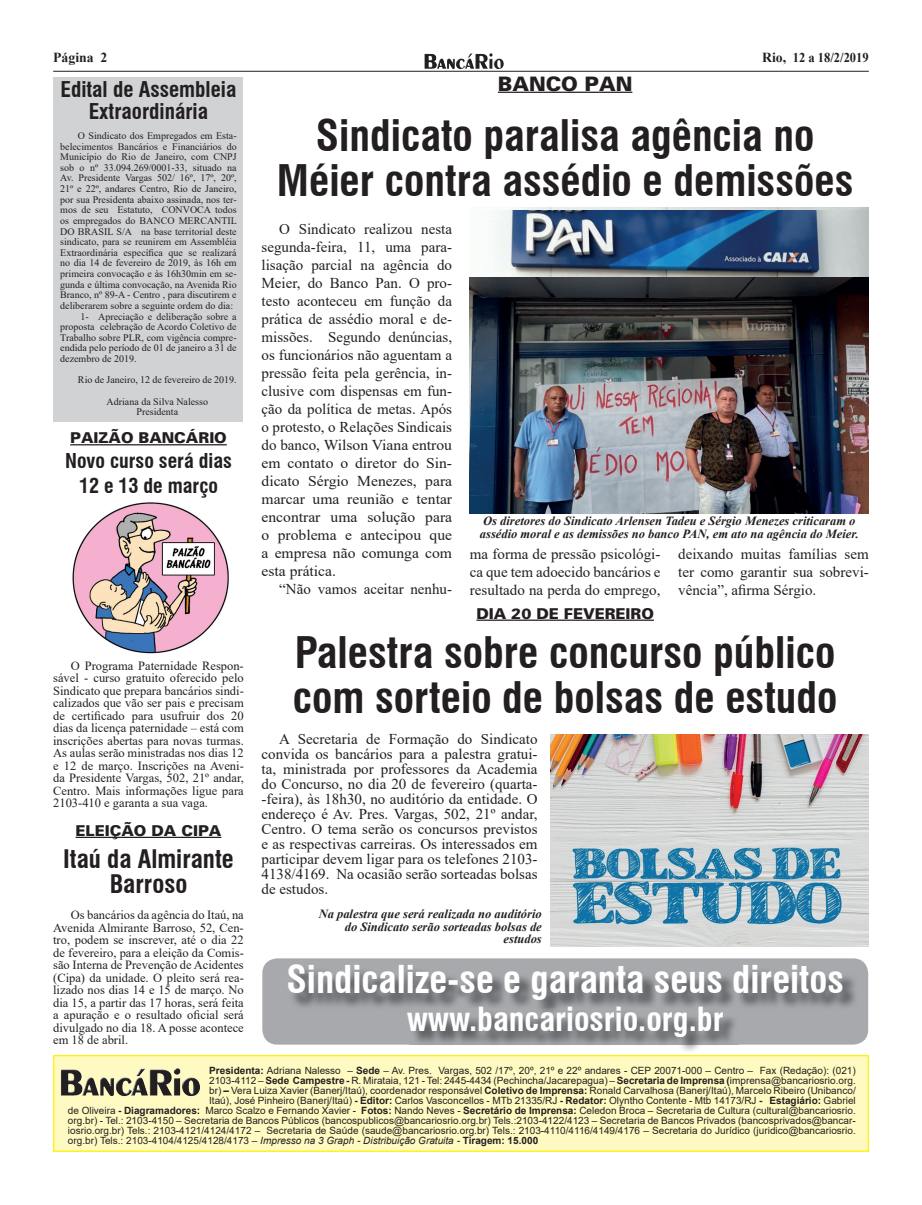
<style>
.page{position:relative;width:922px;height:1205px;background:#fff}
.page>*{position:absolute;margin:0;border:0;box-sizing:border-box;transform-origin:0 0}
.t1{font:700 condensed 42.5px/45px "Swiss 721 BT";color:#231f20;text-align:center}
.t2{font:700 condensed 37.5px "Swiss 721 BT";color:#fff}
.t3{font:700 condensed 32.5px "Swiss 721 BT";color:#fff}
.t4{font:700 condensed 25px/25px "Swiss 721 BT";color:#231f20;text-align:center}
.t5{font:700 condensed 21.25px/21.2px "Swiss 721 BT";color:#231f20;text-align:center}
.t6{font:700 condensed 20px/25px "Swiss 721 BT";color:#231f20;text-align:center}
.t7{font:20px "USA Black Plain";color:#231f20}
.t8{font:15px/18px "Times New Roman";color:#231f20;text-align:justify}
.t9{font:15px "USA Black Plain";color:#231f20}
.t10{font:700 13.75px "Times New Roman";color:#231f20}
.t11{font:700 13.5px "Times New Roman";color:#231f20;scale:.93 1}
.t12{font:12.5px/12.5px "Times New Roman";color:#231f20;text-align:justify}
.t13{font:italic 700 12.5px/12.5px "Times New Roman";color:#231f20}
.t14{font:10px "Arial";color:#231f20}
.t15{font:10px/21.2px "Times New Roman";color:#231f20;text-align:center}
.s1{font-size:13.75px}
.s2{font-weight:700}
.s3{font-style:italic}
</style>
<div class="page">
<div style="left:54px;top:78px;width:189px;height:344px;background:#d1d2d4"></div>
<hr style="left:53px;top:71px;width:815px;height:1px;background:#231f20">
<div style="left:53px;top:1055px;width:815px;height:97px;background:#fffac1;border:1px solid #fff101"></div>
<img style="left:424px;top:53px;width:68px;height:16px">
<img style="left:61px;top:1068px;width:120px;height:27px">
<hr style="left:70px;top:444px;width:157px;height:1px;background:#231f20">
<hr style="left:76px;top:837px;width:145px;height:1px;background:#231f20">
<svg style="left:262px;top:958px;width:605px;height:86px;fill:#a2a3a7"></svg>
<img style="left:469px;top:207px;width:399px;height:307px">
<hr style="left:498px;top:92px;width:134px;height:1px;background:#231f20">
<img style="left:469px;top:211px;width:399px;height:65px">
<hr style="left:476px;top:619px;width:177px;height:2px;background:#231f20">
<img style="left:550px;top:734px;width:318px;height:212px">
<img style="left:72px;top:502px;width:157px;height:152px">
<h3 class="t10" style="left:53px;top:48px;width:56px">Página 2</h3>
<h3 class="t5" style="left:60px;top:79px;width:177px">Edital de Assembleia<br>Extraordinária</h3>
<p class="t15" style="left:78px;top:125px;width:160px">O Sindicato dos Empregados em Esta-</p>
<p class="t15" style="left:60px;top:135px;width:178px">belecimentos Bancários e Financiários do</p>
<p class="t15" style="left:60px;top:146px;width:178px">Município do Rio de Janeiro, com CNPJ</p>
<p class="t15" style="left:60px;top:156px;width:178px">sob o nº 33.094.269/0001-33, situado na</p>
<p class="t15" style="left:60px;top:167px;width:178px">Av. Presidente Vargas 502/ 16º, 17º, 20º,</p>
<p class="t15" style="left:60px;top:178px;width:178px">21º e 22º, andares Centro, Rio de Janeiro,</p>
<p class="t15" style="left:60px;top:188px;width:178px">por sua Presidenta abaixo assinada, nos ter-</p>
<p class="t15" style="left:60px;top:199px;width:178px">mos de seu Estatuto, CONVOCA todos</p>
<p class="t15" style="left:60px;top:210px;width:178px">os empregados do BANCO MERCANTIL</p>
<p class="t15" style="left:60px;top:220px;width:178px">DO BRASIL S/A na base territorial deste</p>
<p class="t15" style="left:60px;top:231px;width:178px">sindicato, para se reunirem em Assembléia</p>
<p class="t15" style="left:60px;top:241px;width:178px">Extraordinária específica que se realizará</p>
<p class="t15" style="left:60px;top:252px;width:178px">no dia 14 de fevereiro de 2019, às 16h em</p>
<p class="t15" style="left:60px;top:263px;width:178px">primeira convocação e às 16h30min em se-</p>
<p class="t15" style="left:60px;top:273px;width:178px">gunda e última convocação, na Avenida Rio</p>
<p class="t15" style="left:60px;top:284px;width:178px">Branco, nº 89-A - Centro , para discutirem e</p>
<p class="t15" style="left:60px;top:295px;width:174px">deliberarem sobre a seguinte ordem do dia:</p>
<p class="t15" style="left:80px;top:305px;width:158px">1- Apreciação e deliberação sobre a</p>
<p class="t15" style="left:60px;top:316px;width:178px">proposta celebração de Acordo Coletivo de</p>
<p class="t15" style="left:60px;top:326px;width:178px">Trabalho sobre PLR, com vigência compre-</p>
<p class="t15" style="left:60px;top:337px;width:178px">endida pelo período de 01 de janeiro a 31 de</p>
<p class="t15" style="left:60px;top:348px;width:78px">dezembro de 2019.</p>
<p class="t15" style="left:78px;top:369px;width:160px">Rio de Janeiro, 12 de fevereiro de 2019.<br>Adriana da Silva Nalesso</p>
<p class="t15" style="left:136px;top:401px;width:43px">Presidenta</p>
<h3 class="t9" style="left:70px;top:429px;width:158px">PAIZÃO BANCÁRIO</h3>
<h3 class="t6" style="left:65px;top:449px;width:168px">Novo curso será dias<br>12 e 13 de março</h3>
<p class="t12" style="left:53px;top:659px;width:192px;text-indent:18px">O Programa Paternidade Respon&shy;sável - curso gratuito oferecido pelo Sindicato que prepara bancários sindi&shy;calizados que vão ser pais e precisam de certificado para usufruir dos 20 dias da licença paternidade – está com inscrições abertas para novas turmas.<br>As aulas serão ministradas nos dias 12 e 12 de março. Inscrições na Aveni&shy;da Presidente Vargas, 502, 21º andar, Centro. Mais informações ligue para 2103-410 e garanta a sua vaga.</p>
<h3 class="t9" style="left:76px;top:821px;width:147px">ELEIÇÃO DA CIPA</h3>
<h3 class="t4" style="left:63px;top:846px;width:172px">Itaú da Almirante<br>Barroso</h3>
<p class="t12" style="left:53px;top:908px;width:192px;text-indent:18px">Os bancários da agência do Itaú, na Avenida Almirante Barroso, 52, Cen&shy;tro, podem se inscrever, até o dia 22 de fevereiro, para a eleição da Comis&shy;são Interna de Prevenção de Acidentes (Cipa) da unidade. O pleito será rea&shy;lizado nos dias 14 e 15 de março. No dia 15, a partir das 17 horas, será feita a apuração e o resultado oficial será divulgado no dia 18. A posse acontece em 18 de abril.</p>
<h3 class="t11" style="left:761px;top:48px;width:116px"><span class="s1">Rio,</span> 12 a 18/2/2019</h3>
<h3 class="t7" style="left:498px;top:71px;width:136px">BANCO PAN</h3>
<h1 class="t1" style="left:277px;top:113px;width:577px">Sindicato paralisa agência no<br>Méier contra assédio e demissões</h1>
<p class="t8" style="left:261px;top:219px;width:192px;text-indent:18px">O Sindicato realizou nesta segunda-feira, 11, uma para&shy;lisação parcial na agência do Meier, do Banco Pan. O pro&shy;testo aconteceu em função da prática de assédio moral e de&shy;missões. Segundo denúncias, os funcionários não aguentam a pressão feita pela gerência, in&shy;clusive com dispensas em fun&shy;ção da política de metas. Após o protesto, o Relações Sindicais do banco, Wilson Viana entrou em contato o diretor do Sin&shy;dicato Sérgio Menezes, para marcar uma reunião e tentar encontrar uma solução para o problema e antecipou que a empresa não comunga com esta prática.</p>
<h3 class="t8" style="left:279px;top:579px;width:174px">“Não vamos aceitar nenhu-</h3>
<p class="t13" style="left:480px;top:514px;width:380px">Os diretores do Sindicato Arlensen Tadeu e Sérgio Menezes criticaram o assédio moral e as demissões no banco PAN, em ato na agência do Meier.</p>
<h3 class="t8" style="left:469px;top:545px;width:192px">ma forma de pressão psicológi&shy;ca que tem adoecido bancários e resultado na perda do emprego,</h3>
<h3 class="t8" style="left:678px;top:545px;width:192px">deixando muitas famílias sem ter como garantir sua sobrevi&shy;vência”, afirma Sérgio.</h3>
<h3 class="t9" style="left:476px;top:604px;width:179px">DIA 20 DE FEVEREIRO</h3>
<h1 class="t1" style="left:293px;top:630px;width:546px;text-align:left">Palestra sobre concurso público com sorteio de bolsas de estudo</h1>
<p class="t8" style="left:261px;top:731px;width:277px;line-height:15px;text-indent:18px">A Secretaria de Formação do Sindicato convida os bancários para a palestra gratui&shy;ta, ministrada por professores da Academia do Concurso, no dia 20 de fevereiro (quarta--feira), às 18h30, no auditório da entidade. O endereço é Av. Pres. Vargas, 502, 21º andar, Centro. O tema serão os concursos previstos e as respectivas carreiras. Os interessados em participar devem ligar para os telefones 2103- 4138/4169. Na ocasião serão sorteadas bolsas de estudos.</p>
<p class="t13" style="left:318px;top:907px;width:224px;text-align:right">Na palestra que será realizada no auditório do Sindicato serão sorteadas bolsas de estudos</p>
<h2 class="t2" style="left:286px;top:957px;width:559px">Sindicalize-se e garanta seus direitos</h2>
<h3 class="t3" style="left:406px;top:1000px;width:318px">www.bancariosrio.org.br</h3>
<p class="t14" style="left:209px;top:1063px;width:648px"><span class="s2">Presidenta:</span> Adriana Nalesso – <span class="s2">Sede</span> – Av. Pres. Vargas, 502 /17º, 20º, 21º e 22º andares - CEP 20071-000 – Centro – Fax (Redação): (021)</p>
<p class="t14" style="left:209px;top:1073px;width:648px">2103-4112 – <span class="s2">Sede Campestre -</span> R. Mirataia, 121 - Tel: 2445-4434 (Pechincha/Jacarepagua) – <span class="s2">Secretaria de Imprensa (</span>imprensa@bancariosrio.org.</p>
<p class="t14" style="left:209px;top:1083px;width:648px">br) <span class="s2">–</span> Vera Luiza Xavier (Banerj/Itaú), co or de nador responsável <span class="s2">Coletivo de Imprensa:</span> Ronald Carvalhosa (Banerj/Itaú), Marcelo Ribeiro (Unibanco/</p>
<p class="t14" style="left:209px;top:1093px;width:648px">Itaú), José Pinheiro (Banerj/Itaú) <span class="s2">- Editor:</span> Carlos Vasconcellos - MTb 21335/RJ <span class="s2">- Redator:</span> Olyntho Contente - Mtb 14173/RJ <span class="s2">- Estagiário:</span> Gabriel</p>
<p class="t14" style="left:68px;top:1103px;width:789px">de Oliveira <span class="s2">- Diagramadores:</span> Marco Scalzo e Fernando Xavier - <span class="s2">Fotos:</span> Nando Neves - <span class="s2">Secretário de Imprensa:</span> Celedon Broca – Secretaria de Cultura (cultural@bancariosrio.</p>
<p class="t14" style="left:68px;top:1113px;width:789px">org.br) - Tel.: 2103-4150 – Secretaria de Bancos Públicos (bancospublicos@bancariosrio.org.br) Tels.:2103-4122/4123 – Secretaria de Bancos Privados (bancosprivados@bancar-</p>
<p class="t14" style="left:68px;top:1123px;width:789px">iosrio.org.br) Tels.: 2103-4121/4124/4172 – Secretaria de Saúde (saude@bancariosrio.org.br) Tels.: 2103-4110/4116/4149/4176 – Secretaria do Jurídico (juridico@bancariosrio.</p>
<p class="t14" style="left:68px;top:1133px;width:471px">org.br) Tels.: 2103-4104/4125/4128/4173 – <span class="s3">Impresso na 3 Graph - Distribuição Gratuita -</span> <span class="s2">Tiragem: 15.000</span></p>
</div>
